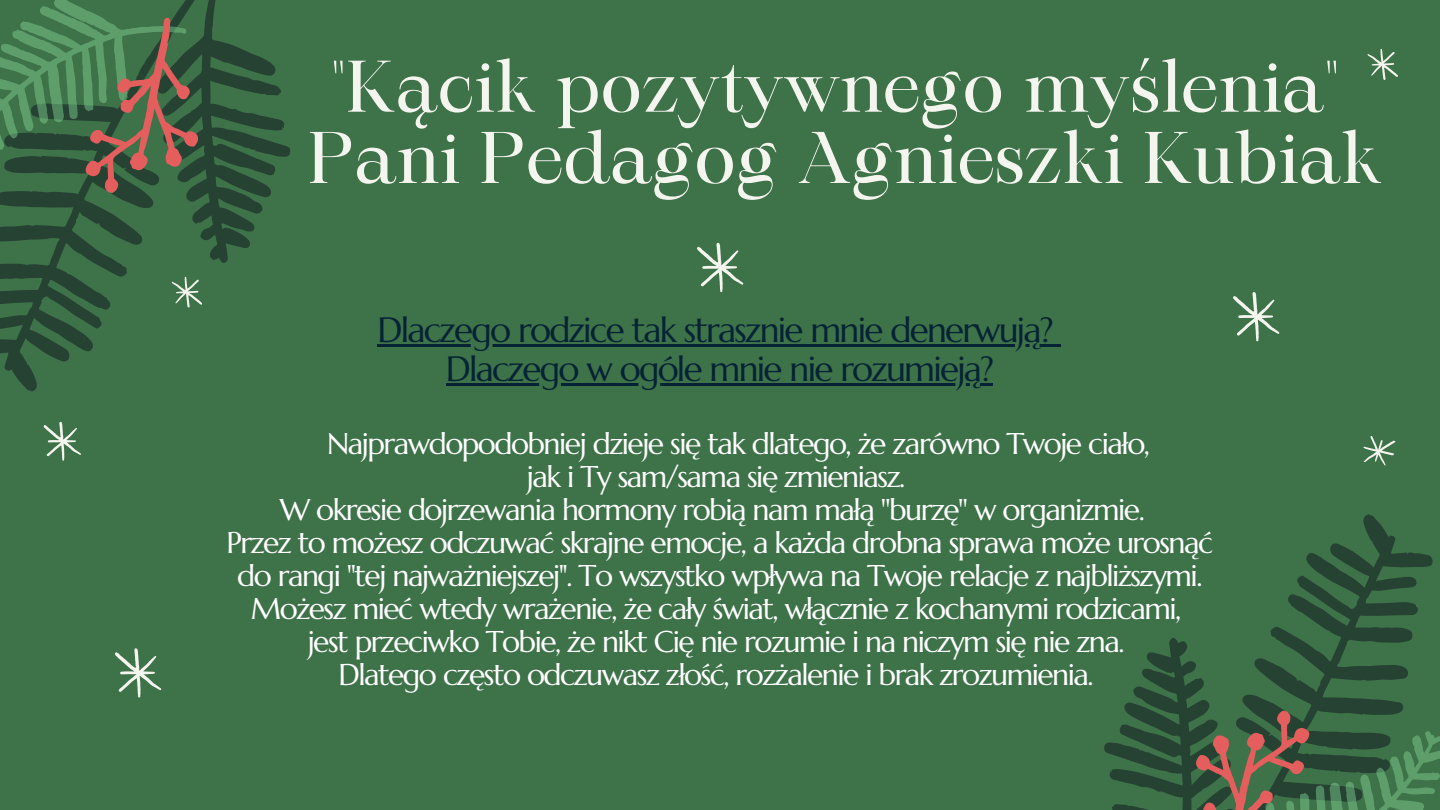
<style>
.page{position:relative;width:1440px;height:810px;background:#3e7249}
.page>*{position:absolute;margin:0;border:0;box-sizing:border-box;transform-origin:0 0}
.t1{font:70px "Maharlika";color:#f5f5ef}
.t2{font:35px "Marcellus";letter-spacing:-.05em;color:#052334}
.t3{font:30px/33px "Marcellus";letter-spacing:-.05em;color:#fff;text-align:center}
</style>
<div class="page">
<svg style="left:0;top:51px;width:291px;height:341px"></svg>
<svg style="left:0;top:0;width:246px;height:218px"></svg>
<svg style="left:1233px;top:292px;width:46px;height:49px"></svg>
<svg style="left:43px;top:422px;width:38px;height:39px"></svg>
<svg style="left:1363px;top:436px;width:33px;height:26px"></svg>
<svg style="left:1367px;top:49px;width:31px;height:31px"></svg>
<svg style="left:171px;top:276px;width:31px;height:32px"></svg>
<hr style="left:377px;top:344px;width:675px;height:3px;background:#052334">
<svg style="left:1052px;top:344px;width:9px;height:3px"></svg>
<hr style="left:446px;top:383px;width:546px;height:3px;background:#052334">
<svg style="left:1104px;top:462px;width:329px;height:348px"></svg>
<svg style="left:1146px;top:685px;width:294px;height:125px"></svg>
<svg style="left:115px;top:648px;width:46px;height:50px"></svg>
<svg style="left:697px;top:243px;width:46px;height:49px"></svg>
<p class="t1" style="left:330px;top:58px;width:1011px">"Kącik pozytywnego myślenia"</p>
<p class="t1" style="left:308px;top:129px;width:1075px">Pani Pedagog Agnieszki Kubiak</p>
<p class="t2" style="left:377px;top:308px;width:678px">Dlaczego rodzice tak strasznie mnie denerwują?</p>
<p class="t2" style="left:446px;top:347px;width:550px">Dlaczego w ogóle mnie nie rozumieją?</p>
<p class="t3" style="left:327px;top:427px;width:824px">Najprawdopodobniej dzieje się tak dlatego, że zarówno Twoje ciało,</p>
<p class="t3" style="left:527px;top:460px;width:380px">jak i Ty sam/sama się zmieniasz.</p>
<p class="t3" style="left:280px;top:493px;width:867px">W okresie dojrzewania hormony robią nam małą "burzę" w organizmie.</p>
<p class="t3" style="left:227px;top:526px;width:988px">Przez to możesz odczuwać skrajne emocje, a każda drobna sprawa może urosnąć do rangi ''tej najważniejszej''. To wszystko wpływa na Twoje relacje z najbliższymi.<br>Możesz mieć wtedy wrażenie, że cały świat, włącznie z kochanymi rodzicami,</p>
<p class="t3" style="left:308px;top:625px;width:818px">jest przeciwko Tobie, że nikt Cię nie rozumie i na niczym się nie zna.</p>
<p class="t3" style="left:339px;top:658px;width:757px">Dlatego często odczuwasz złość, rozżalenie i brak zrozumienia.</p>
</div>
